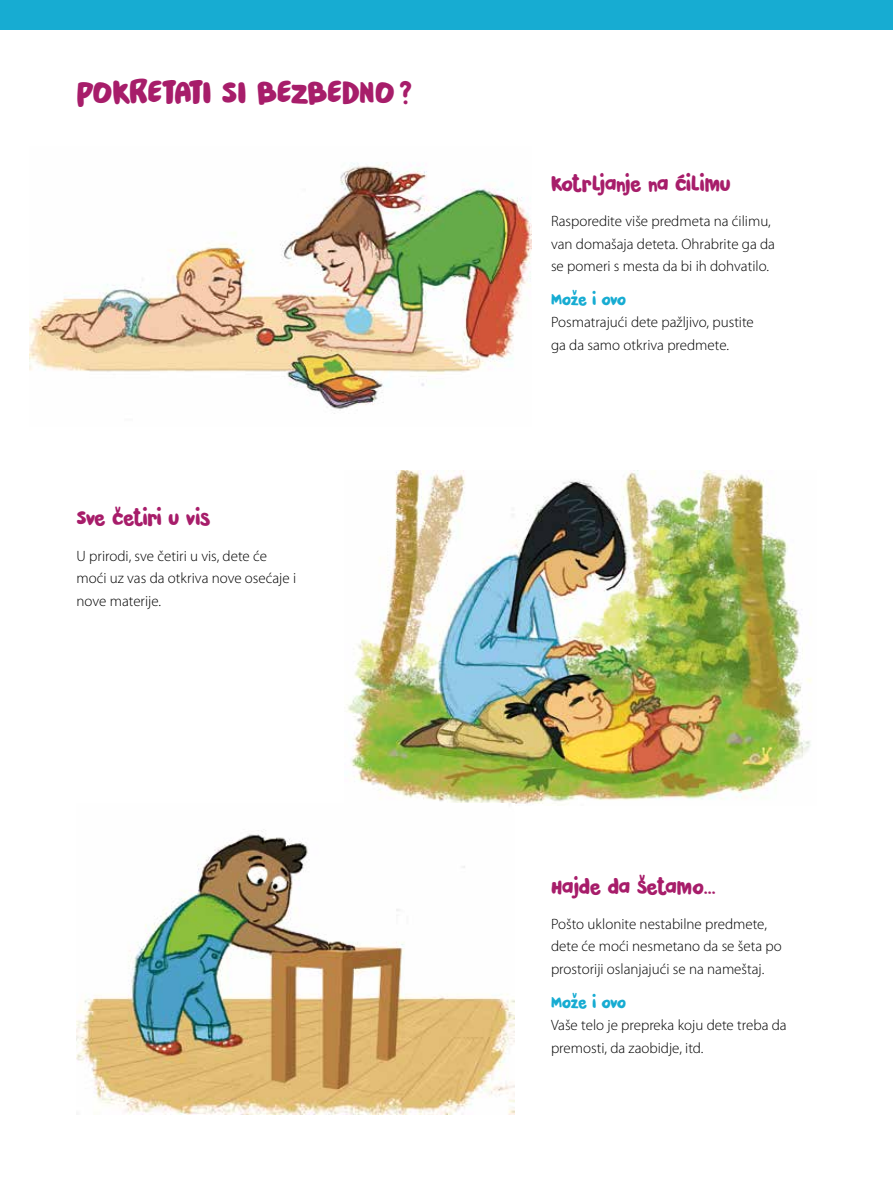
<style>
.page{position:relative;width:893px;height:1191px;background:#fff}
.page>*{position:absolute;margin:0;border:0;box-sizing:border-box;transform-origin:0 0}
.t1{font:33px "Pardesi";letter-spacing:-.03em;color:#a71d6a}
.t2{font:21px "Pardesi";letter-spacing:-.03em;color:#a71d6a}
.t3{font:21px "Pardesi";letter-spacing:-.05em;color:#a71d6a}
.t4{font:16.5px "Pardesi";letter-spacing:-.04em;color:#17acd2}
.t5{font:300 15px/22.5px "Myriad Pro";color:#000}
</style>
<div class="page">
<div style="left:0;top:0;width:893px;height:30px;background:#17acd2"></div>
<img style="left:346px;top:470px;width:466px;height:334px">
<img style="left:77px;top:803px;width:438px;height:311px">
<img style="left:30px;top:162px;width:502px;height:252px">
<h1 class="t1" style="left:77px;top:68px;width:337px">POKRETATI SI BEZBEDNO ?</h1>
<h2 class="t3" style="left:77px;top:502px;width:136px">SVE ČETIRI U VIS</h2>
<p class="t5" style="left:77px;top:544px;width:221px">U prirodi, sve četiri u vis, dete će moći uz vas da otkriva nove osećaje i nove materije.</p>
<h2 class="t2" style="left:551px;top:168px;width:181px">KOTRLJANJE NA ĆILIMU</h2>
<p class="t5" style="left:551px;top:210px;width:226px">Rasporedite više predmeta na ćilimu, van domašaja deteta. Ohrabrite ga da se pomeri s mesta da bi ih dohvatilo.</p>
<p class="t4" style="left:551px;top:287px;width:77px">MOŽE I OVO</p>
<p class="t5" style="left:551px;top:311px;width:204px">Posmatrajući dete pažljivo, pustite ga da samo otkriva predmete.</p>
<h2 class="t2" style="left:551px;top:871px;width:166px">HAJDE DA ŠETAMO…</h2>
<p class="t5" style="left:551px;top:912px;width:232px">Pošto uklonite nestabilne predmete, dete će moći nesmetano da se šeta po prostoriji oslanjajući se na nameštaj.</p>
<p class="t4" style="left:551px;top:989px;width:77px">MOŽE I OVO</p>
<p class="t5" style="left:551px;top:1014px;width:237px">Vaše telo je prepreka koju dete treba da premosti, da zaobidje, itd.</p>
</div>
